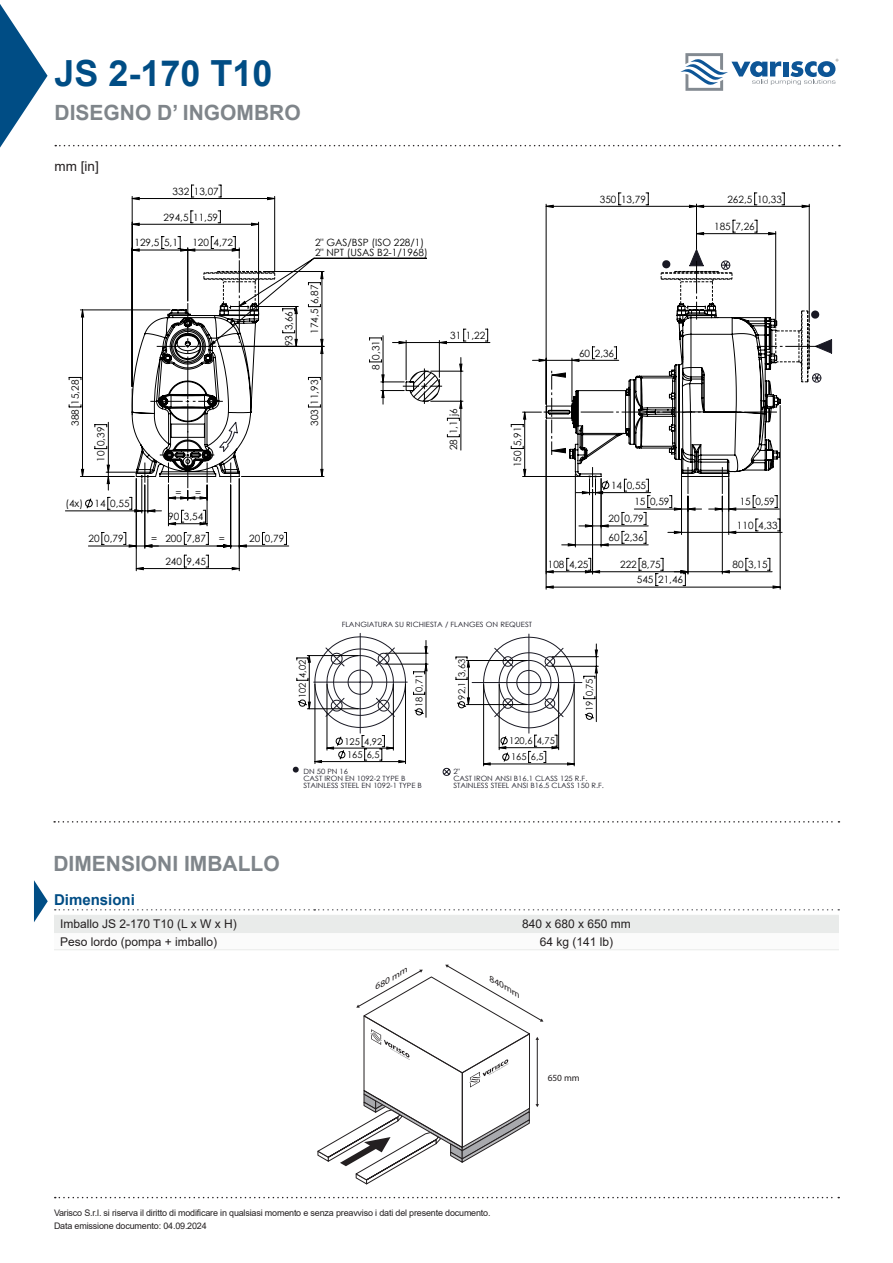
<style>
.page{position:relative;width:893px;height:1263px;background:#fff}
.page>*{position:absolute;margin:0;border:0;box-sizing:border-box;transform-origin:0 0}
.t1{font:700 36px "Arial";color:#004d85}
.t2{font:700 21px "Arial";color:#7f858a}
.t3{font:700 15px "Arial";color:#004d85}
.t4{font:13.5px "Arial";color:#231f20}
.t5{font:12px "Arial";color:#231f20}
.t6{font:10.05px/9.8px "Century Gothic";color:#000}
.t7{font:9.45px "Myriad Pro";color:#231f20}
.t8{font:9.3px/13.5px "Century Gothic";color:#000}
.t9{font:9px "Arial";letter-spacing:-.02em;color:#231f20}
.t10{font:italic 8.1px "Myriad Pro";color:#231f20;scale:1.33 1}
.t11{font:7.2px/7.1px "Century Gothic";color:#191924;scale:1.05 1}
.t12{font:7.2px "Century Gothic";color:#191924;scale:1.06 1}
</style>
<div class="page">
<svg style="left:0;top:4px;width:48px;height:144px"></svg>
<svg style="left:54px;top:821px;width:785px;height:1px"></svg>
<svg style="left:54px;top:909px;width:785px;height:41px"></svg>
<svg style="left:34px;top:880px;width:14px;height:42px"></svg>
<svg style="left:55px;top:145px;width:785px;height:1px"></svg>
<svg style="left:55px;top:1197px;width:784px;height:1px"></svg>
<svg style="left:680px;top:53px;width:158px;height:38px"></svg>
<hr style="left:65px;top:511px;width:77px;height:1px;background:#000">
<svg style="left:293px;top:767px;width:6px;height:6px"></svg>
<hr style="left:327px;top:684px;width:1px;height:66px;background:#000">
<hr style="left:393px;top:684px;width:1px;height:66px;background:#000">
<hr style="left:315px;top:684px;width:1px;height:80px;background:#000">
<hr style="left:405px;top:684px;width:1px;height:80px;background:#000">
<hr style="left:499px;top:684px;width:1px;height:66px;background:#000">
<hr style="left:558px;top:684px;width:1px;height:66px;background:#000">
<hr style="left:483px;top:684px;width:1px;height:82px;background:#000">
<hr style="left:574px;top:684px;width:1px;height:82px;background:#000">
<hr style="left:360px;top:633px;width:1px;height:100px;background:#191924">
<hr style="left:529px;top:634px;width:1px;height:99px;background:#191924">
<svg style="left:314px;top:735px;width:261px;height:41px"></svg>
<svg style="left:297px;top:636px;width:301px;height:92px"></svg>
<svg style="left:69px;top:185px;width:763px;height:388px"></svg>
<svg style="left:317px;top:965px;width:226px;height:219px"></svg>
<p class="t1" style="left:55px;top:48px;width:220px">JS 2-170 T10</p>
<p class="t2" style="left:55px;top:98px;width:248px">DISEGNO D’ INGOMBRO</p>
<p class="t4" style="left:55px;top:157px;width:46px">mm [in]</p>
<p class="t6" style="left:173px;top:186px;width:48px">332 13,07</p>
<p class="t6" style="left:164px;top:212px;width:56px">294,5 11,59</p>
<p class="t6" style="left:135px;top:238px;width:45px">129,5 5,1</p>
<p class="t6" style="left:192px;top:238px;width:42px">120 4,72</p>
<p class="t6" style="left:70px;top:426px;width:48px;rotate:-90deg">388 15,28</p>
<p class="t6" style="left:96px;top:462px;width:37px;rotate:-90deg">10 0,39</p>
<p class="t6" style="left:176px;top:487px;width:8px">=</p>
<p class="t6" style="left:195px;top:487px;width:8px">=</p>
<p class="t6" style="left:65px;top:498px;width:66px">(4x) 14 0,55</p>
<p class="t6" style="left:168px;top:511px;width:37px">90 3,54</p>
<p class="t6" style="left:284px;top:346px;width:37px;rotate:-90deg">93 3,66</p>
<p class="t6" style="left:88px;top:534px;width:37px">20 0,79</p>
<p class="t6" style="left:151px;top:534px;width:57px">= 200 7,87</p>
<p class="t6" style="left:219px;top:534px;width:8px">=</p>
<p class="t6" style="left:249px;top:534px;width:37px">20 0,79</p>
<p class="t6" style="left:165px;top:556px;width:42px">240 9,45</p>
<p class="t6" style="left:315px;top:238px;width:114px">2" GAS/BSP (ISO 228/1)<br>2" NPT (USAS B2-1/1968)</p>
<p class="t6" style="left:310px;top:334px;width:50px;rotate:-90deg">174,5 6,87</p>
<p class="t6" style="left:310px;top:426px;width:48px;rotate:-90deg">303 11,93</p>
<p class="t6" style="left:371px;top:370px;width:31px;rotate:-90deg">8 0,31</p>
<p class="t6" style="left:450px;top:330px;width:37px">31 1,22</p>
<p class="t6" style="left:449px;top:450px;width:43px;rotate:-90deg">28 1,1 j6</p>
<p class="t6" style="left:512px;top:467px;width:42px;rotate:-90deg">150 5,91</p>
<p class="t12" style="left:342px;top:620px;width:181px">FLANGIATURA SU RICHIESTA / FLANGES ON REQUEST</p>
<p class="t8" style="left:296px;top:698px;width:39px;rotate:-90deg">102 4,02</p>
<p class="t8" style="left:412px;top:707px;width:34px;rotate:-90deg">18 0,71</p>
<p class="t8" style="left:455px;top:699px;width:42px;rotate:-90deg">92,1 3,63</p>
<p class="t6" style="left:600px;top:194px;width:48px">350 13,79</p>
<p class="t6" style="left:579px;top:348px;width:37px">60 2,36</p>
<p class="t6" style="left:727px;top:194px;width:56px">262,5 10,33</p>
<p class="t6" style="left:714px;top:221px;width:42px">185 7,26</p>
<p class="t6" style="left:611px;top:480px;width:37px">14 0,55</p>
<p class="t6" style="left:609px;top:513px;width:37px">20 0,79</p>
<p class="t6" style="left:634px;top:497px;width:37px">15 0,59</p>
<p class="t6" style="left:740px;top:497px;width:37px">15 0,59</p>
<p class="t6" style="left:737px;top:520px;width:42px">110 4,33</p>
<p class="t6" style="left:609px;top:532px;width:37px">60 2,36</p>
<p class="t6" style="left:548px;top:559px;width:42px">108 4,25</p>
<p class="t6" style="left:620px;top:559px;width:42px">222 8,75</p>
<p class="t6" style="left:732px;top:559px;width:37px">80 3,15</p>
<p class="t8" style="left:583px;top:711px;width:34px;rotate:-90deg">19 0,75</p>
<p class="t6" style="left:637px;top:575px;width:48px">545 21,46</p>
<p class="t8" style="left:344px;top:734px;width:39px">125 4,92<br>165 6,5</p>
<p class="t8" style="left:509px;top:733px;width:47px;line-height:16.2px">120,6 4,75<br>165 6,5</p>
<p class="t11" style="left:303px;top:768px;width:114px">DN 50 PN 16<br>CAST IRON EN 1092-2 TYPE B<br>STAINLESS STEEL EN 1092-1 TYPE B</p>
<p class="t11" style="left:453px;top:768px;width:145px">2"<br>CAST IRON ANSI B16.1 CLASS 125 R.F.<br>STAINLESS STEEL ANSI B16.5 CLASS 150 R.F.</p>
<p class="t2" style="left:53px;top:849px;width:228px">DIMENSIONI IMBALLO</p>
<p class="t3" style="left:54px;top:889px;width:82px">Dimensioni</p>
<p class="t5" style="left:60px;top:916px;width:178px">Imballo JS 2-170 T10 (L x W x H)</p>
<p class="t5" style="left:522px;top:916px;width:110px">840 x 680 x 650 mm</p>
<p class="t5" style="left:60px;top:933px;width:159px">Peso lordo (pompa + imballo)</p>
<p class="t5" style="left:540px;top:933px;width:75px">64 kg (141 lb)</p>
<p class="t10" style="left:372px;top:984px;width:29px;rotate:-30deg">680 mm</p>
<p class="t10" style="left:493px;top:974px;width:28px;rotate:30deg">840mm</p>
<p class="t7" style="left:548px;top:1072px;width:34px">650 mm</p>
<p class="t9" style="left:54px;top:1206px;width:438px">Varisco S.r.l. si riserva il diritto di modificare in qualsiasi momento e senza preavviso i dati del presente documento.</p>
<p class="t9" style="left:54px;top:1220px;width:154px">Data emissione documento: 04.09.2024</p>
</div>
